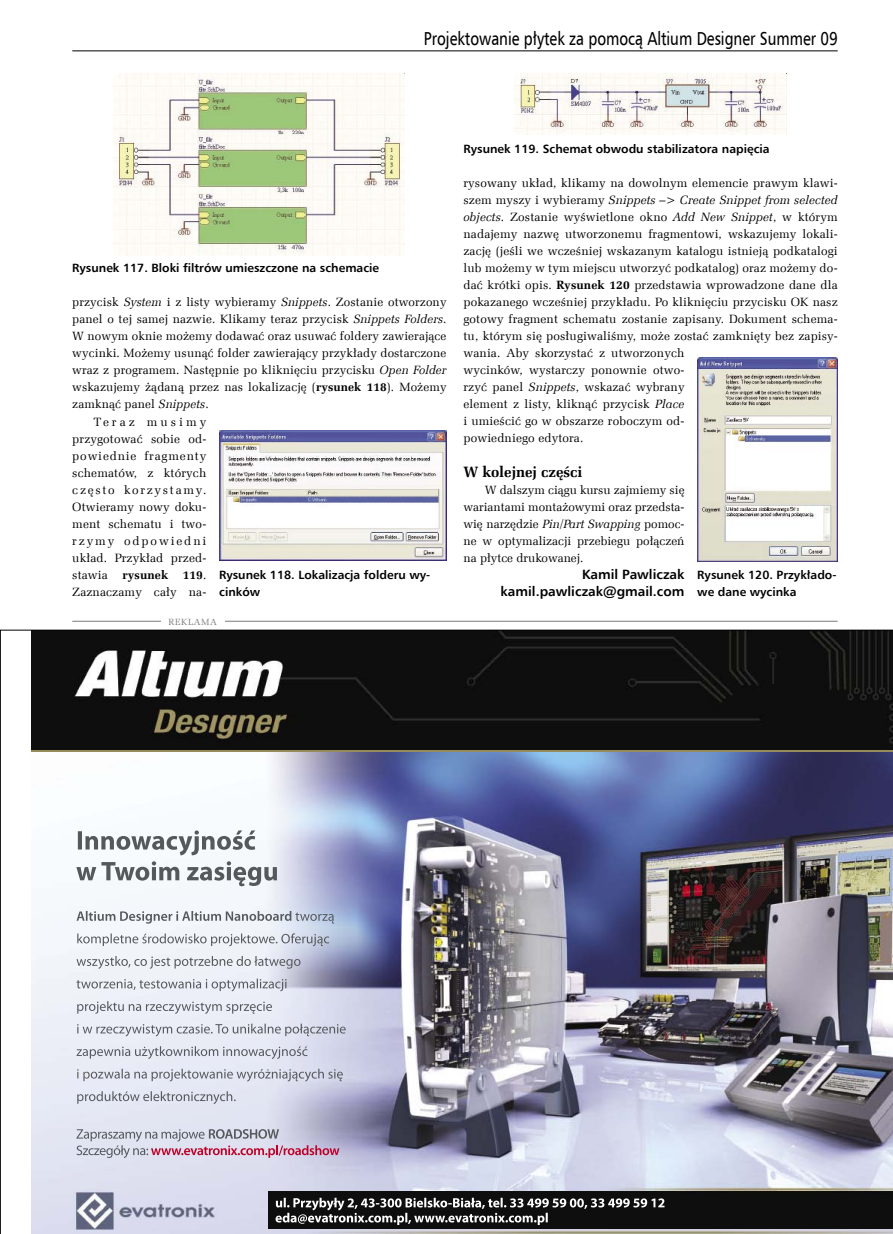
<style>
.page{position:relative;width:893px;height:1234px;background:#fff}
.page>*{position:absolute;margin:0;border:0;box-sizing:border-box;transform-origin:0 0}
.t1{font:18.75px "Humnst 777 EU";color:#000;scale:.8 1}
.t2{font:700 15px "Zapf Ellipt EU";color:#000}
.t3{font:700 13.5px/17px "Humnst 777 EU";color:#000;text-align:right}
.t4{font:12px/17px "Zapf Ellipt EU";letter-spacing:.01em;color:#000}
.t5{font:700 12px/17px "Humnst 777 EU";color:#000}
.t6{font:12px "Zapf Ellipt EU";letter-spacing:.07em;color:#000}
.t7{font:12px "Zapf Ellipt EU";letter-spacing:.145em;color:#000}
.t8{font:700 12px "Zapf Ellipt EU";letter-spacing:.01em;color:#000}
.t9{font:12px "Zapf Ellipt EU";letter-spacing:.155em;color:#000}
.t10{font:12px "Zapf Ellipt EU";letter-spacing:.25em;color:#000}
.t11{font:9px "Zapf Ellipt EU";letter-spacing:.075em;color:#7c7c7c}
.s1{font-style:italic}
.s2{font-weight:700}
.s3{font-weight:400}
</style>
<div class="page">
<hr style="left:72px;top:51px;width:766px;height:1px;background:#000">
<img style="left:114px;top:74px;width:291px;height:182px">
<img style="left:219px;top:431px;width:227px;height:129px">
<img style="left:515px;top:73px;width:272px;height:62px">
<img style="left:697px;top:357px;width:141px;height:204px">
<hr style="left:72px;top:621px;width:766px;height:1px;background:#7c7c7c">
<div style="left:161px;top:612px;width:64px;height:17px;background:#fff"></div>
<img style="left:0;top:629px;width:893px;height:604px">
<h1 class="t1" style="left:424px;top:27px;width:519px">Projektowanie płytek za pomocą Altium Designer Summer 09</h1>
<p class="t5" style="left:72px;top:259px;width:308px">Rysunek 117. Bloki filtrów umieszczone na schemacie</p>
<p class="t4" style="left:72px;top:294px;width:376px">przycisk <span class="s1">System</span> i z listy wybieramy <span class="s1">Snippets</span>. Zostanie otworzony</p>
<p class="t4" style="left:72px;top:311px;width:376px">panel o tej samej nazwie. Klikamy teraz przycisk <span class="s1">Snippets Folders</span>.</p>
<p class="t4" style="left:72px;top:328px;width:376px">W nowym oknie możemy dodawać oraz usuwać foldery zawierające</p>
<p class="t4" style="left:72px;top:345px;width:376px">wycinki. Możemy usunąć folder zawierający przykłady dostarczone</p>
<p class="t4" style="left:72px;top:362px;width:376px">wraz z programem. Następnie po kliknięciu przycisku <span class="s1">Open Folder</span></p>
<p class="t4" style="left:72px;top:379px;width:376px">wskazujemy żądaną przez nas lokalizację (<span class="s2">rysunek 118</span>). Możemy</p>
<p class="t4" style="left:72px;top:396px;width:138px">zamknąć panel <span class="s1">Snippets</span>.</p>
<p class="t10" style="left:94px;top:414px;width:114px">Teraz musimy</p>
<p class="t4" style="left:72px;top:430px;width:136px">przygotować sobie od-</p>
<p class="t6" style="left:72px;top:448px;width:136px">powiednie fragmenty</p>
<p class="t4" style="left:72px;top:464px;width:136px">schematów, z których</p>
<p class="t7" style="left:72px;top:482px;width:136px">często korzystamy.</p>
<p class="t4" style="left:72px;top:498px;width:136px">Otwieramy nowy doku-</p>
<p class="t4" style="left:72px;top:515px;width:136px">ment schematu i two-</p>
<p class="t9" style="left:72px;top:533px;width:136px">rzymy odpowiedni</p>
<p class="t4" style="left:72px;top:549px;width:136px">układ. Przykład przed-</p>
<p class="t8" style="left:72px;top:567px;width:136px"><span class="s3">stawia</span> rysunek 119<span class="s3">.</span></p>
<p class="t4" style="left:72px;top:583px;width:136px">Zaznaczamy cały na-</p>
<p class="t5" style="left:219px;top:565px;width:213px">Rysunek 118. Lokalizacja folderu wy&shy;cinków</p>
<p class="t11" style="left:169px;top:616px;width:50px">REKLAMA</p>
<p class="t5" style="left:463px;top:140px;width:308px">Rysunek 119. Schemat obwodu stabilizatora napięcia</p>
<p class="t4" style="left:463px;top:175px;width:376px">rysowany układ, klikamy na dowolnym elemencie prawym klawi&shy;szem myszy i wybieramy <span class="s1">Snippets –&gt; Create Snippet from selected objects</span>. Zostanie wyświetlone okno <span class="s1">Add New Snippet</span>, w którym nadajemy nazwę utworzonemu fragmentowi, wskazujemy lokali&shy;zację (jeśli we wcześniej wskazanym katalogu istnieją podkatalogi lub możemy w tym miejscu utworzyć podkatalog) oraz możemy do&shy;dać krótki opis. <span class="s2">Rysunek 120</span> przedstawia wprowadzone dane dla pokazanego wcześniej przykładu. Po kliknięciu przycisku OK nasz gotowy fragment schematu zostanie zapisany. Dokument schema&shy;tu, którym się posługiwaliśmy, może zostać zamknięty bez zapisy&shy;wania. Aby skorzystać z utworzonych<br>wycinków, wystarczy ponownie otwo-<br>rzyć panel <span class="s1">Snippets</span>, wskazać wybrany<br>element z listy, kliknąć przycisk <span class="s1">Place<br></span>i umieścić go w obszarze roboczym od-<br>powiedniego edytora.</p>
<p class="t2" style="left:463px;top:462px;width:120px">W kolejnej części</p>
<p class="t4" style="left:463px;top:481px;width:223px;text-align:justify;text-indent:21px">W dalszym ciągu kursu zajmiemy się wariantami montażowymi oraz przedsta&shy;wię narzędzie <span class="s1">Pin/Part Swapping</span> pomoc&shy;ne w optymalizacji przebiegu połączeń na płytce drukowanej.</p>
<p class="t3" style="left:501px;top:565px;width:185px">Kamil Pawliczak kamil.pawliczak@gmail.com</p>
<p class="t5" style="left:697px;top:565px;width:141px">Rysunek 120. Przykłado&shy;we dane wycinka</p>
</div>
